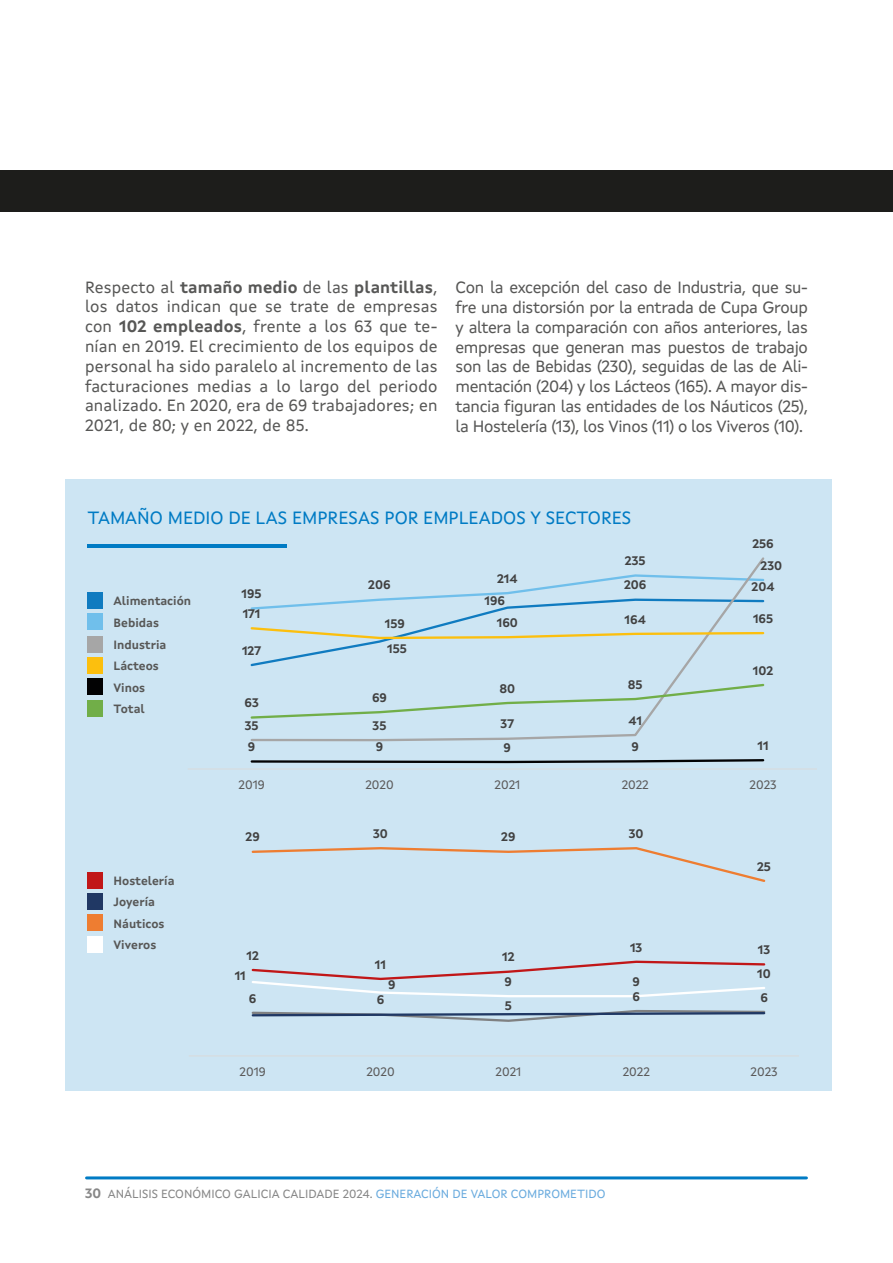
<style>
.page{position:relative;width:893px;height:1263px;background:#fff}
.page>*{position:absolute;margin:0;border:0;box-sizing:border-box;transform-origin:0 0}
.t1{font:18px "Xunta Sans";color:#007bc4}
.t2{font:16.5px/19.8px "Xunta Sans";letter-spacing:-.01em;color:#575756;text-align:justify}
.t3{font:700 12.45px "Xunta Sans";color:#414141}
.t4{font:12.45px "Xunta Sans";letter-spacing:.005em;color:#5b5a5a}
.t5{font:700 12px/21.5px "Xunta Sans";color:#575756}
.t6{font:12px "Xunta Sans";color:#878787}
.s1{font-weight:700}
.s2{font-weight:700;font-size:13.5px}
.s3{color:#6aabde}
</style>
<div class="page">
<hr style="left:87px;top:1176px;width:719px;height:3px;background:#007bc4">
<div style="left:0;top:170px;width:893px;height:41px;background:#1d1d1b"></div>
<div style="left:65px;top:479px;width:767px;height:612px;background:#cde5f3"></div>
<hr style="left:87px;top:545px;width:200px;height:3px;background:#007bc4">
<div style="left:87px;top:592px;width:16px;height:17px;background:#107bc0"></div>
<div style="left:87px;top:614px;width:16px;height:16px;background:#70bfeb"></div>
<div style="left:87px;top:636px;width:16px;height:16px;background:#a6a6a6"></div>
<div style="left:87px;top:657px;width:16px;height:17px;background:#fcbf0e"></div>
<div style="left:87px;top:678px;width:16px;height:17px;background:#020203"></div>
<div style="left:87px;top:700px;width:16px;height:16px;background:#71ae48"></div>
<div style="left:87px;top:872px;width:16px;height:16px;background:#c11718"></div>
<div style="left:87px;top:893px;width:16px;height:17px;background:#203864"></div>
<div style="left:87px;top:914px;width:16px;height:17px;background:#ee7d31"></div>
<div style="left:87px;top:936px;width:16px;height:16px;background:#fff"></div>
<hr style="left:188px;top:769px;width:628px;height:1px;background:#dadada">
<svg style="left:250px;top:557px;width:515px;height:185px"></svg>
<svg style="left:250px;top:573px;width:515px;height:95px"></svg>
<svg style="left:250px;top:759px;width:515px;height:5px"></svg>
<svg style="left:250px;top:682px;width:515px;height:38px"></svg>
<hr style="left:189px;top:1055px;width:609px;height:1px;background:#dadada">
<svg style="left:251px;top:847px;width:515px;height:35px"></svg>
<svg style="left:251px;top:960px;width:515px;height:38px"></svg>
<svg style="left:251px;top:1010px;width:515px;height:12px"></svg>
<p class="t2" style="left:85px;top:277px;width:354px">Respecto al <span class="s1">tamaño medio</span> de las <span class="s1">plantillas</span>, los datos indican que se trate de empresas con <span class="s1">102 empleados</span>, frente a los 63 que te&shy;nían en 2019. El crecimiento de los equipos de personal ha sido paralelo al incremento de las facturaciones medias a lo largo del periodo analizado. En 2020, era de 69 trabajadores; en 2021, de 80; y en 2022, de 85.</p>
<p class="t2" style="left:455px;top:277px;width:354px">Con la excepción del caso de Industria, que su&shy;fre una distorsión por la entrada de Cupa Group y altera la comparación con años anteriores, las empresas que generan mas puestos de trabajo son las de Bebidas (230), seguidas de las de Ali&shy;mentación (204) y los Lácteos (165). A mayor dis&shy;tancia figuran las entidades de los Náuticos (25), la Hostelería (13), los Vinos (11) o los Viveros (10).</p>
<p class="t1" style="left:87px;top:507px;width:545px">TAMAÑO MEDIO DE LAS EMPRESAS POR EMPLEADOS Y SECTORES</p>
<p class="t3" style="left:752px;top:536px;width:23px">256</p>
<p class="t5" style="left:114px;top:590px;width:79px">Alimentación<br>Bebidas<br>Industria<br>Lácteos<br>Vinos<br>Total</p>
<p class="t5" style="left:114px;top:870px;width:62px">Hostelería<br>Joyería<br>Náuticos<br>Viveros</p>
<p class="t3" style="left:242px;top:586px;width:22px">195</p>
<p class="t3" style="left:243px;top:606px;width:19px">171</p>
<p class="t3" style="left:368px;top:578px;width:24px">206</p>
<p class="t3" style="left:497px;top:571px;width:22px">214</p>
<p class="t3" style="left:485px;top:593px;width:22px">196</p>
<p class="t3" style="left:625px;top:553px;width:22px">235</p>
<p class="t3" style="left:760px;top:558px;width:23px">230</p>
<p class="t3" style="left:624px;top:577px;width:24px">206</p>
<p class="t3" style="left:752px;top:579px;width:24px">204</p>
<p class="t3" style="left:385px;top:616px;width:22px">159</p>
<p class="t3" style="left:497px;top:615px;width:23px">160</p>
<p class="t3" style="left:625px;top:612px;width:23px">164</p>
<p class="t3" style="left:753px;top:611px;width:22px">165</p>
<p class="t3" style="left:242px;top:643px;width:21px">127</p>
<p class="t3" style="left:387px;top:641px;width:21px">155</p>
<p class="t3" style="left:244px;top:695px;width:16px">63</p>
<p class="t3" style="left:372px;top:690px;width:16px">69</p>
<p class="t3" style="left:499px;top:681px;width:17px">80</p>
<p class="t3" style="left:628px;top:677px;width:16px">85</p>
<p class="t3" style="left:245px;top:718px;width:15px">35</p>
<p class="t3" style="left:372px;top:718px;width:15px">35</p>
<p class="t3" style="left:501px;top:716px;width:15px">37</p>
<p class="t3" style="left:628px;top:713px;width:15px">41</p>
<p class="t3" style="left:753px;top:663px;width:22px">102</p>
<p class="t3" style="left:248px;top:739px;width:9px">9</p>
<p class="t3" style="left:376px;top:739px;width:9px">9</p>
<p class="t3" style="left:504px;top:740px;width:9px">9</p>
<p class="t3" style="left:631px;top:739px;width:9px">9</p>
<p class="t3" style="left:757px;top:738px;width:13px">11</p>
<p class="t4" style="left:239px;top:777px;width:28px">2019</p>
<p class="t4" style="left:365px;top:777px;width:30px">2020</p>
<p class="t4" style="left:494px;top:777px;width:27px">2021</p>
<p class="t4" style="left:622px;top:777px;width:29px">2022</p>
<p class="t4" style="left:750px;top:777px;width:29px">2023</p>
<p class="t3" style="left:246px;top:830px;width:16px">29</p>
<p class="t3" style="left:373px;top:826px;width:16px">30</p>
<p class="t3" style="left:501px;top:830px;width:16px">29</p>
<p class="t3" style="left:629px;top:826px;width:16px">30</p>
<p class="t3" style="left:757px;top:859px;width:15px">25</p>
<p class="t3" style="left:246px;top:948px;width:14px">12</p>
<p class="t3" style="left:235px;top:968px;width:13px">11</p>
<p class="t3" style="left:630px;top:940px;width:14px">13</p>
<p class="t3" style="left:758px;top:942px;width:14px">13</p>
<p class="t3" style="left:502px;top:949px;width:14px">12</p>
<p class="t3" style="left:375px;top:957px;width:13px">11</p>
<p class="t3" style="left:757px;top:966px;width:15px">10</p>
<p class="t3" style="left:388px;top:977px;width:9px">9</p>
<p class="t3" style="left:505px;top:974px;width:9px">9</p>
<p class="t3" style="left:632px;top:974px;width:9px">9</p>
<p class="t3" style="left:249px;top:991px;width:9px">6</p>
<p class="t3" style="left:377px;top:992px;width:9px">6</p>
<p class="t3" style="left:505px;top:998px;width:9px">5</p>
<p class="t3" style="left:632px;top:989px;width:9px">6</p>
<p class="t3" style="left:760px;top:990px;width:9px">6</p>
<p class="t4" style="left:240px;top:1064px;width:28px">2019</p>
<p class="t4" style="left:366px;top:1064px;width:30px">2020</p>
<p class="t4" style="left:496px;top:1064px;width:27px">2021</p>
<p class="t4" style="left:623px;top:1064px;width:29px">2022</p>
<p class="t4" style="left:751px;top:1064px;width:29px">2023</p>
<p class="t6" style="left:85px;top:1186px;width:522px"><span class="s2">30</span> ANÁLISIS ECONÓMICO GALICIA CALIDADE 2024. <span class="s3">GENERACIÓN DE VALOR COMPROMETIDO</span></p>
</div>
